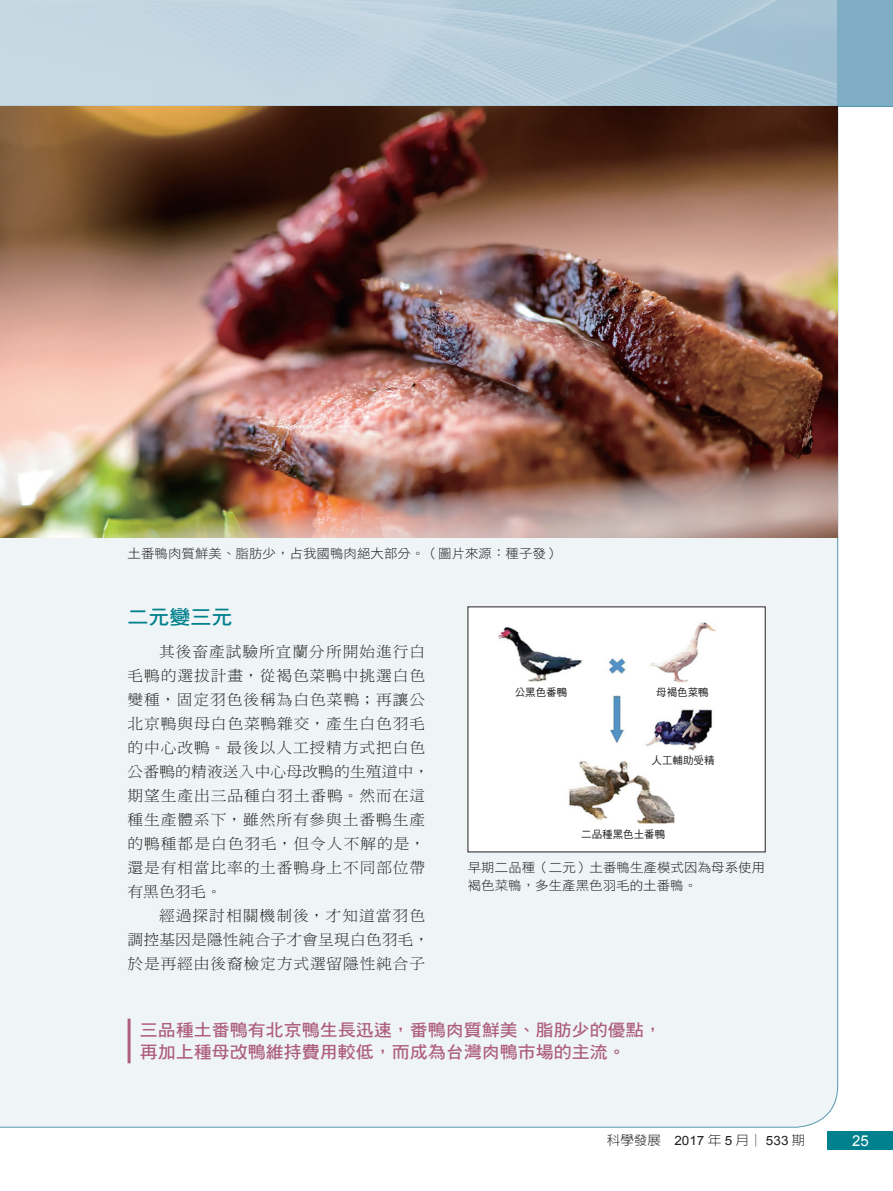
<style>
.page{position:relative;width:893px;height:1191px;background:#fff}
.page>*{position:absolute;margin:0;border:0;box-sizing:border-box;transform-origin:0 0}
.專題_內文大標{font:19.95px "DF Hei Std W7";color:#00818d;scale:1.05 1}
.專題_抽言{font:17.1px "DF Hei Std W7";color:#ae5e7e;scale:1.05 1}
.A_內文{font:15px/24px "DF Ming Std W3";letter-spacing:.055em;color:#231f20;scale:1.05 1}
.t1{font:15px "Arial";color:#fff}
.圖說{font:12.9px/18px "DF Hei Std W3";color:#231f20;scale:1.05 1}
.t2{font:300 12.9px "AR New Hei B5";color:#231f20;scale:1.05 1}
.t3{font:10.5px "DF Hei Std W5";color:#231f20}
.s1{font-family:"Arial";font-weight:400}
</style>
<div class="page">
<div style="left:838px;top:0;width:55px;height:106px;background:#7fadc4"></div>
<div style="left:0;top:107px;width:838px;height:1021px;background:#eff5f6"></div>
<hr style="left:0;top:106px;width:893px;height:1px;background:#5597b0">
<div style="left:828px;top:1131px;width:65px;height:18px;background:#00818d"></div>
<hr style="left:128px;top:1018px;width:3px;height:45px;background:#ae5e7e">
<img style="left:470px;top:611px;width:293px;height:239px">
<img style="left:0;top:107px;width:837px;height:431px">
<p class="圖說" style="left:128px;top:544px;width:413px">土番鴨肉質鮮美、脂肪少，占我國鴨肉絕大部分。（圖片來源：種子發）</p>
<p class="專題_內文大標" style="left:128px;top:606px;width:101px">二元變三元</p>
<p class="A_內文" style="left:128px;top:639px;width:289px;text-indent:31px">其後畜產試驗所宜蘭分所開始進行白毛鴨的選拔計畫，從褐色菜鴨中挑選白色變種，固定羽色後稱為白色菜鴨；再讓公北京鴨與母白色菜鴨雜交，產生白色羽毛的中心改鴨。最後以人工授精方式把白色公番鴨的精液送入中心母改鴨的生殖道中，期望生產出三品種白羽土番鴨。然而在這種生產體系下，雖然所有參與土番鴨生產的鴨種都是白色羽毛，但令人不解的是，還是有相當比率的土番鴨身上不同部位帶有黑色羽毛。</p>
<p class="A_內文" style="left:128px;top:903px;width:289px;text-indent:31px">經過探討相關機制後，才知道當羽色調控基因是隱性純合子才會呈現白色羽毛，於是再經由後裔檢定方式選留隱性純合子</p>
<p class="t3" style="left:515px;top:686px;width:54px">公黑色番鴨</p>
<p class="t3" style="left:656px;top:686px;width:54px">母褐色菜鴨</p>
<p class="t3" style="left:652px;top:754px;width:64px">人工輔助受精</p>
<p class="t3" style="left:581px;top:828px;width:85px">二品種黑色土番鴨</p>
<p class="圖說" style="left:468px;top:858px;width:285px">早期二品種（二元）土番鴨生產模式因為母系使用褐色菜鴨，多生產黑色羽毛的土番鴨。</p>
<p class="專題_抽言" style="left:140px;top:1020px;width:499px">三品種土番鴨有北京鴨生長迅速，番鴨肉質鮮美、脂肪少的優點，</p>
<p class="專題_抽言" style="left:140px;top:1043px;width:464px">再加上種母改鴨維持費用較低，而成為台灣肉鴨市場的主流。</p>
<p class="t2" style="left:607px;top:1134px;width:190px">科學發展 <span class="s1">2017</span> 年 <span class="s1">5</span> 月│ <span class="s1">533</span> 期</p>
<p class="t1" style="left:852px;top:1131px;width:18px">25</p>
</div>
